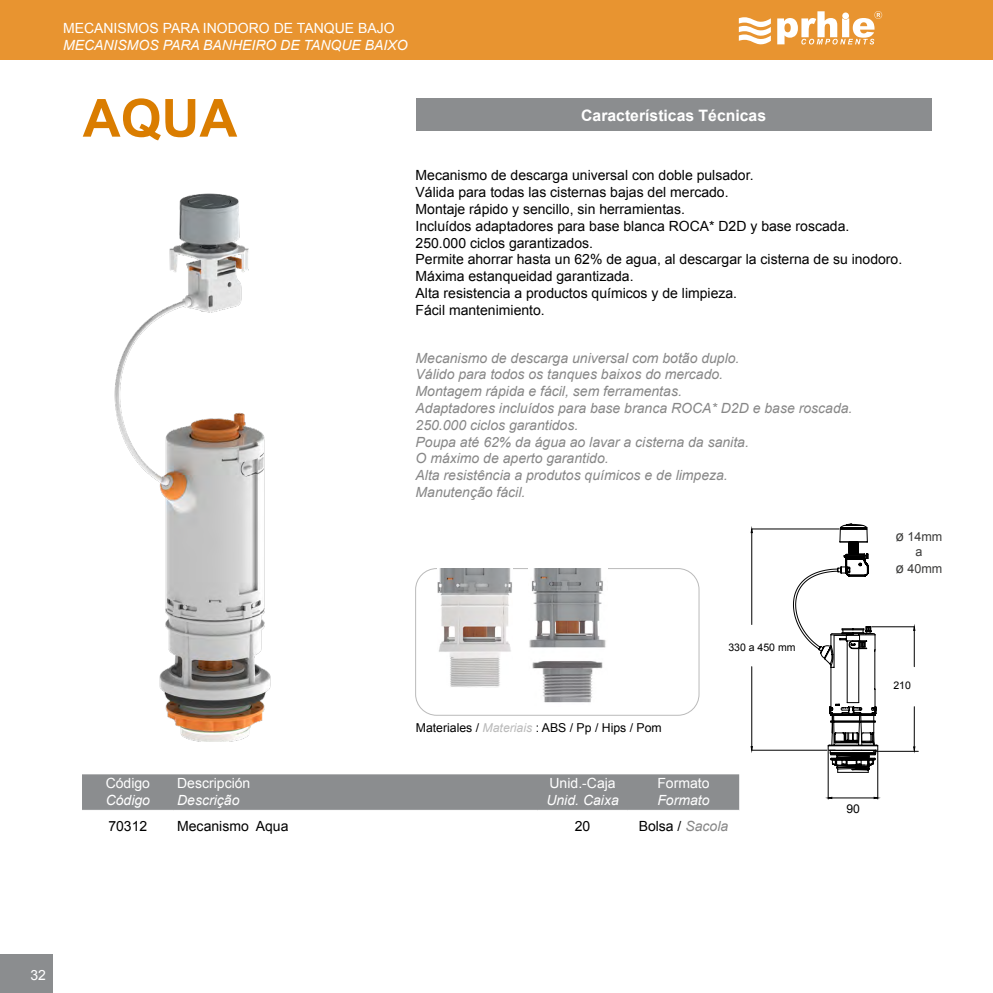
<style>
.page{position:relative;width:993px;height:993px;background:#fff}
.page>*{position:absolute;margin:0;border:0;box-sizing:border-box;transform-origin:0 0}
.t1{font:700 52.5px "Arial";color:#da7d00}
.t2{font:700 15.75px "Arial";color:#fff}
.t3{font:14px/16.8px "Arial";color:#000}
.t4{font:italic 14px/16.8px "Arial";color:#878787}
.t5{font:14px "Arial";color:#fff}
.t6{font:italic 14px "Arial";color:#fff}
.t7{font:12.6px/15px "Arial";color:#3c3c3b;text-align:center}
.t8{font:12.25px "Arial";color:#000}
.t9{font:12.08px "Arial";color:#000}
.t10{font:10.5px "Arial";color:#000}
.s1{font-style:italic;color:#bababa}
.s2{font-style:italic;color:#878787}
.s3{font-size:14.17px}
</style>
<div class="page">
<div style="left:0;top:954px;width:52px;height:38px;background:#8b8d8f"></div>
<div style="left:0;top:0;width:992px;height:59px;background:#e89430"></div>
<svg style="left:777px;top:11px;width:104px;height:33px"></svg>
<svg style="left:738px;top:17px;width:32px;height:27px"></svg>
<div style="left:415px;top:568px;width:284px;height:147px;border:1px solid #bababa;border-radius:21px"></div>
<hr style="left:827px;top:751px;width:1px;height:47px;background:#000">
<hr style="left:877px;top:751px;width:1px;height:47px;background:#000">
<hr style="left:831px;top:797px;width:42px;height:1px;background:#000">
<hr style="left:751px;top:528px;width:88px;height:1px;background:#000">
<hr style="left:751px;top:749px;width:75px;height:1px;background:#000">
<hr style="left:751px;top:532px;width:1px;height:92px;background:#000">
<hr style="left:751px;top:666px;width:1px;height:80px;background:#000">
<svg style="left:765px;top:523px;width:153px;height:249px"></svg>
<img style="left:114px;top:193px;width:157px;height:547px">
<img style="left:528px;top:568px;width:79px;height:135px">
<img style="left:437px;top:568px;width:75px;height:119px">
<div style="left:82px;top:774px;width:657px;height:35px;background:#8b8d8f"></div>
<div style="left:415px;top:98px;width:516px;height:33px;background:#8b8d8f"></div>
<p class="t5" style="left:63px;top:19px;width:333px">MECANISMOS PARA INODORO DE TANQUE BAJO</p>
<p class="t6" style="left:63px;top:36px;width:346px">MECANISMOS PARA BANHEIRO DE TANQUE BAIXO</p>
<h1 class="t1" style="left:83px;top:84px;width:156px">AQUA</h1>
<p class="t2" style="left:581px;top:105px;width:186px">Características Técnicas</p>
<p class="t3" style="left:415px;top:167px;width:488px">Mecanismo de descarga universal con doble pulsador.<br>Válida para todas las cisternas bajas del mercado.<br>Montaje rápido y sencillo, sin herramientas.<br>Incluídos adaptadores para base blanca ROCA* D2D y base roscada.<br>250.000 ciclos garantizados.<br>Permite ahorrar hasta un 62% de agua, al descargar la cisterna de su inodoro.<br>Máxima estanqueidad garantizada.<br>Alta resistencia a productos químicos y de limpieza.<br>Fácil mantenimiento.</p>
<p class="t4" style="left:415px;top:349px;width:438px">Mecanismo de descarga universal com botão duplo.<br>Válido para todos os tanques baixos do mercado.<br>Montagem rápida e fácil, sem ferramentas.<br>Adaptadores incluídos para base branca ROCA* D2D e base roscada.<br>250.000 ciclos garantidos.<br>Poupa até 62% da água ao lavar a cisterna da sanita.<br>O máximo de aperto garantido.<br>Alta resistência a produtos químicos e de limpeza.<br>Manutenção fácil.</p>
<p class="t5" style="left:106px;top:773px;width:46px">Código</p>
<p class="t6" style="left:106px;top:790px;width:46px">Código</p>
<p class="t5" style="left:177px;top:773px;width:75px">Descripción</p>
<p class="t6" style="left:177px;top:790px;width:64px">Descrição</p>
<p class="t10" style="left:728px;top:640px;width:69px">330 a 450 mm</p>
<p class="t8" style="left:415px;top:719px;width:247px">Materiales / <span class="s1">Materiais</span> : ABS / Pp / Hips / Pom</p>
<p class="t5" style="left:549px;top:773px;width:68px">Unid.-Caja</p>
<p class="t6" style="left:546px;top:790px;width:74px">Unid. Caixa</p>
<p class="t5" style="left:657px;top:773px;width:54px">Formato</p>
<p class="t6" style="left:657px;top:790px;width:54px">Formato</p>
<p class="t3" style="left:108px;top:818px;width:40px">70312</p>
<p class="t3" style="left:177px;top:818px;width:113px">Mecanismo Aqua</p>
<p class="t3" style="left:574px;top:818px;width:17px">20</p>
<p class="t3" style="left:638px;top:818px;width:91px">Bolsa / <span class="s2">Sacola</span></p>
<p class="t9" style="left:846px;top:800px;width:15px">90</p>
<p class="t7" style="left:895px;top:529px;width:49px"><span class="s3">ø</span> 14mm a</p>
<p class="t7" style="left:895px;top:561px;width:49px"><span class="s3">ø</span> 40mm</p>
<p class="t10" style="left:893px;top:678px;width:19px">210</p>
<p class="t5" style="left:30px;top:965px;width:17px">32</p>
</div>
